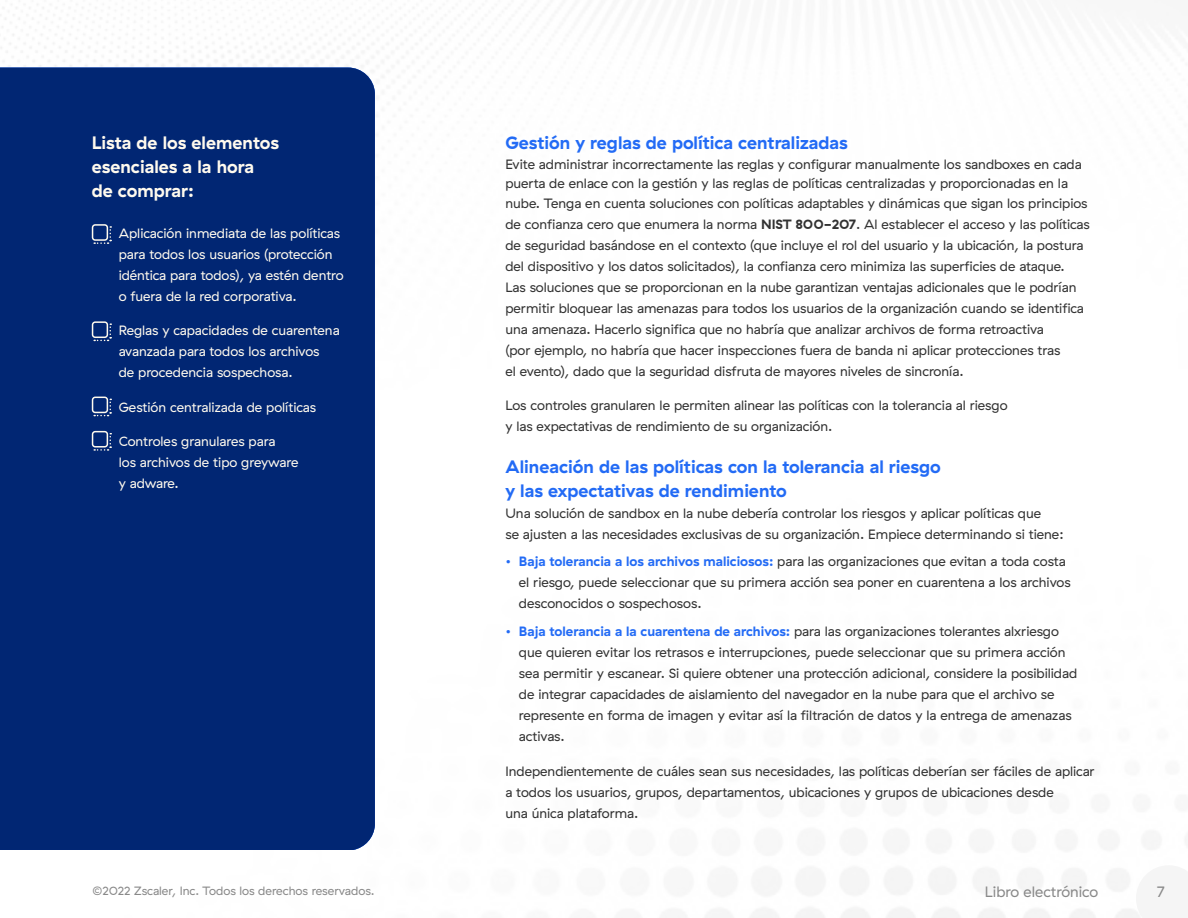
<style>
.page{position:relative;width:1188px;height:918px;background:#fff}
.page>*{position:absolute;margin:0;border:0;box-sizing:border-box;transform-origin:0 0}
.t1{font:700 18px/24px "GT Haptik ZS";color:#236bf5}
.t2{font:700 18px/24px "GT Haptik ZS";color:#fffaee}
.t3{font:15px "GT Haptik ZS";color:#898989}
.t4{font:13.5px/21px "GT Haptik ZS";color:#323232}
.t5{font:13.5px/21px "GT Haptik ZS";color:#fffaee}
.t6{font:12px "GT Haptik ZS";color:#898989}
.s1{font-weight:700}
.s2{color:#236bf5}
.s3{font-weight:700;color:#236bf5}
</style>
<div class="page">
<svg style="left:1136px;top:912px;width:4px;height:6px"></svg>
<div style="left:0;top:68px;width:375px;height:782px;background:#012673"></div>
<svg style="left:94px;top:226px;width:18px;height:19px"></svg>
<div style="left:92px;top:224px;width:16px;height:17px;border:2px solid #fffaee;border-radius:3px"></div>
<svg style="left:94px;top:323px;width:18px;height:19px"></svg>
<div style="left:92px;top:321px;width:16px;height:17px;border:2px solid #fffaee;border-radius:3px"></div>
<svg style="left:94px;top:399px;width:18px;height:18px"></svg>
<div style="left:92px;top:397px;width:16px;height:16px;border:2px solid #fffaee;border-radius:3px"></div>
<svg style="left:94px;top:433px;width:18px;height:18px"></svg>
<div style="left:92px;top:431px;width:16px;height:17px;border:2px solid #fffaee;border-radius:3px"></div>
<h1 class="t2" style="left:92px;top:131px;width:189px">Lista de los elementos esenciales a la hora de comprar:</h1>
<p class="t5" style="left:119px;top:223px;width:226px">Aplicación inmediata de las políticas para todos los usuarios (protección idéntica para todos), ya estén dentro o fuera de la red corporativa.</p>
<p class="t5" style="left:119px;top:320px;width:222px">Reglas y capacidades de cuarentena avanzada para todos los archivos<br>de procedencia sospechosa.</p>
<p class="t5" style="left:119px;top:397px;width:199px">Gestión centralizada de políticas</p>
<p class="t5" style="left:119px;top:431px;width:181px">Controles granulares para<br>los archivos de tipo greyware y adware.</p>
<h1 class="t1" style="left:505px;top:131px;width:344px">Gestión y reglas de política centralizadas</h1>
<p class="t4" style="left:505px;top:155px;width:584px;line-height:19.5px">Evite administrar incorrectamente las reglas y configurar manualmente los sandboxes en cada puerta de enlace con la gestión y las reglas de políticas centralizadas y proporcionadas en la nube. Tenga en cuenta soluciones con políticas adaptables y dinámicas que sigan los principios</p>
<p class="t4" style="left:505px;top:214px;width:586px">de confianza cero que enumera la norma <span class="s1">NIST 800-207</span>. Al establecer el acceso y las políticas de seguridad basándose en el contexto (que incluye el rol del usuario y la ubicación, la postura del dispositivo y los datos solicitados), la confianza cero minimiza las superficies de ataque.<br>Las soluciones que se proporcionan en la nube garantizan ventajas adicionales que le podrían permitir bloquear las amenazas para todos los usuarios de la organización cuando se identifica una amenaza. Hacerlo significa que no habría que analizar archivos de forma retroactiva<br>(por ejemplo, no habría que hacer inspecciones fuera de banda ni aplicar protecciones tras<br>el evento), dado que la seguridad disfruta de mayores niveles de sincronía.</p>
<p class="t4" style="left:505px;top:395px;width:504px">Los controles granularen le permiten alinear las políticas con la tolerancia al riesgo y las expectativas de rendimiento de su organización.</p>
<h1 class="t1" style="left:505px;top:454px;width:437px">Alineación de las políticas con la tolerancia al riesgo y las expectativas de rendimiento</h1>
<p class="t4" style="left:505px;top:503px;width:560px">Una solución de sandbox en la nube debería controlar los riesgos y aplicar políticas que<br>se ajusten a las necesidades exclusivas de su organización. Empiece determinando si tiene:</p>
<p class="t4" style="left:519px;top:551px;width:553px;text-indent:-14px"><span class="s2">•</span> <span class="s3">Baja tolerancia a los archivos maliciosos:</span> para las organizaciones que evitan a toda costa el riesgo, puede seleccionar que su primera acción sea poner en cuarentena a los archivos desconocidos o sospechosos.</p>
<p class="t4" style="left:519px;top:621px;width:560px;text-indent:-14px"><span class="s2">•</span> <span class="s3">Baja tolerancia a la cuarentena de archivos:</span> para las organizaciones tolerantes alxriesgo que quieren evitar los retrasos e interrupciones, puede seleccionar que su primera acción sea permitir y escanear. Si quiere obtener una protección adicional, considere la posibilidad de integrar capacidades de aislamiento del navegador en la nube para que el archivo se represente en forma de imagen y evitar así la filtración de datos y la entrega de amenazas activas.</p>
<p class="t4" style="left:505px;top:761px;width:591px">Independientemente de cuáles sean sus necesidades, las políticas deberían ser fáciles de aplicar a todos los usuarios, grupos, departamentos, ubicaciones y grupos de ubicaciones desde<br>una única plataforma.</p>
<p class="t6" style="left:93px;top:884px;width:284px">©2022 Zscaler, Inc. Todos los derechos reservados.</p>
<p class="t3" style="left:985px;top:883px;width:115px">Libro electrónico</p>
<p class="t3" style="left:1157px;top:883px;width:10px">7</p>
</div>
